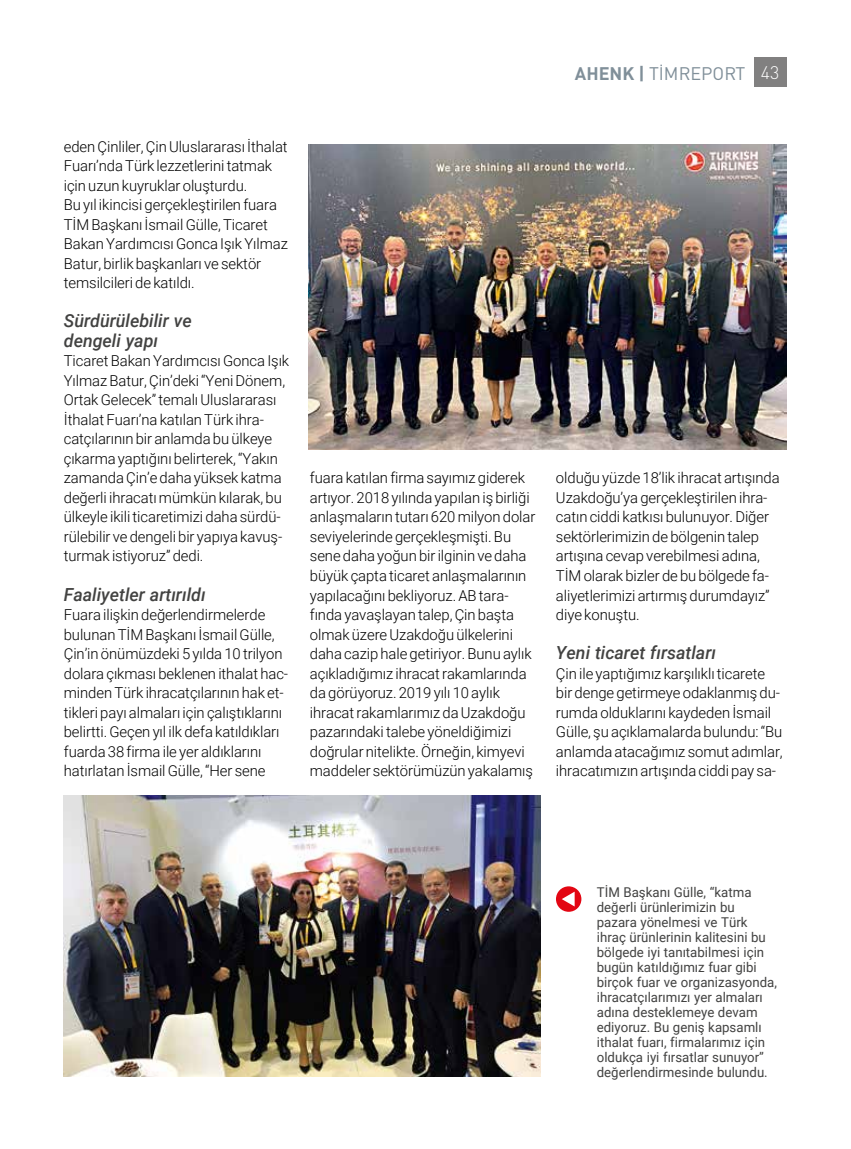
<style>
.page{position:relative;width:851px;height:1149px;background:#fff}
.page>*{position:absolute;margin:0;border:0;box-sizing:border-box;transform-origin:0 0}
.t1{font:italic 500 18px/19.5px "Roboto";color:#424241}
.t2{font:18px "DIN Tr";color:#808f99}
.t3{font:300 15px/19.5px "Roboto";letter-spacing:-.005em;color:#000}
.t4{font:13.5px/15px "Roboto";color:#424241}
.s1{font-family:"DINT Bold Tr"}
.s2{font-family:"DINT Light Tr";color:#fff}
</style>
<div class="page">
<div style="left:753px;top:57px;width:33px;height:30px;background:#818080"></div>
<img style="left:308px;top:144px;width:478px;height:305px">
<img style="left:64px;top:795px;width:476px;height:281px">
<div style="left:556px;top:886px;width:25px;height:25px;background:#e30613;border-radius:50%"></div>
<svg style="left:562px;top:892px;width:12px;height:14px"></svg>
<p class="t2" style="left:574px;top:62px;width:206px"><span class="s1">AHENK |</span> TİMREPORT <span class="s2">43</span></p>
<p class="t3" style="left:64px;top:136px;width:225px">eden Çinliler, Çin Uluslararası İthalat Fuarı’nda Türk lezzetlerini tatmak için uzun kuyruklar oluşturdu.<br>Bu yıl ikincisi gerçekleştirilen fuara TİM Başkanı İsmail Gülle, Ticaret Bakan Yardımcısı Gonca Işık Yılmaz Batur, birlik başkanları ve sektör temsilcileri de katıldı.</p>
<p class="t1" style="left:64px;top:310px;width:129px">Sürdürülebilir ve dengeli yapı</p>
<p class="t3" style="left:64px;top:350px;width:227px">Ticaret Bakan Yardımcısı Gonca Işık Yılmaz Batur, Çin’deki “Yeni Dönem, Ortak Gelecek” temalı Uluslararası İthalat Fuarı’na katılan Türk ihra&shy;catçılarının bir anlamda bu ülkeye çıkarma yaptığını belirterek, “Yakın zamanda Çin’e daha yüksek katma değerli ihracatı mümkün kılarak, bu ülkeyle ikili ticaretimizi daha sürdü&shy;rülebilir ve dengeli bir yapıya kavuş&shy;turmak istiyoruz” dedi.</p>
<p class="t1" style="left:64px;top:583px;width:143px">Faaliyetler artırıldı</p>
<p class="t3" style="left:64px;top:604px;width:226px">Fuara ilişkin değerlendirmelerde bulunan TİM Başkanı İsmail Gülle, Çin’in önümüzdeki 5 yılda 10 trilyon dolara çıkması beklenen ithalat hac&shy;minden Türk ihracatçılarının hak et&shy;tikleri payı almaları için çalıştıklarını belirtti. Geçen yıl ilk defa katıldıkları fuarda 38 firma ile yer aldıklarını hatırlatan İsmail Gülle, “Her sene</p>
<p class="t3" style="left:310px;top:467px;width:227px">fuara katılan firma sayımız giderek artıyor. 2018 yılında yapılan iş birliği anlaşmaların tutarı 620 milyon dolar seviyelerinde gerçekleşmişti. Bu sene daha yoğun bir ilginin ve daha büyük çapta ticaret anlaşmalarının yapılacağını bekliyoruz. AB tara&shy;fında yavaşlayan talep, Çin başta olmak üzere Uzakdoğu ülkelerini daha cazip hale getiriyor. Bunu aylık açıkladığımız ihracat rakamlarında da görüyoruz. 2019 yılı 10 aylık ihracat rakamlarımız da Uzakdoğu pazarındaki talebe yöneldiğimizi doğrular nitelikte. Örneğin, kimyevi maddeler sektörümüzün yakalamış</p>
<p class="t3" style="left:556px;top:467px;width:225px">olduğu yüzde 18’lik ihracat artışında Uzakdoğu’ya gerçekleştirilen ihra&shy;catın ciddi katkısı bulunuyor. Diğer sektörlerimizin de bölgenin talep artışına cevap verebilmesi adına, TİM olarak bizler de bu bölgede fa&shy;aliyetlerimizi artırmış durumdayız” diye konuştu.</p>
<p class="t1" style="left:556px;top:642px;width:162px">Yeni ticaret fırsatları</p>
<p class="t3" style="left:556px;top:662px;width:228px">Çin ile yaptığımız karşılıklı ticarete bir denge getirmeye odaklanmış du&shy;rumda olduklarını kaydeden İsmail Gülle, şu açıklamalarda bulundu: “Bu anlamda atacağımız somut adımlar, ihracatımızın artışında ciddi pay sa-</p>
<p class="t4" style="left:596px;top:883px;width:182px">TİM Başkanı Gülle, “katma değerli ürünlerimizin bu pazara yönelmesi ve Türk ihraç ürünlerinin kalitesini bu bölgede iyi tanıtabilmesi için bugün katıldığımız fuar gibi birçok fuar ve organizasyonda, ihracatçılarımızı yer almaları adına desteklemeye devam ediyoruz. Bu geniş kapsamlı ithalat fuarı, firmalarımız için oldukça iyi fırsatlar sunuyor” değerlendirmesinde bulundu.</p>
</div>
